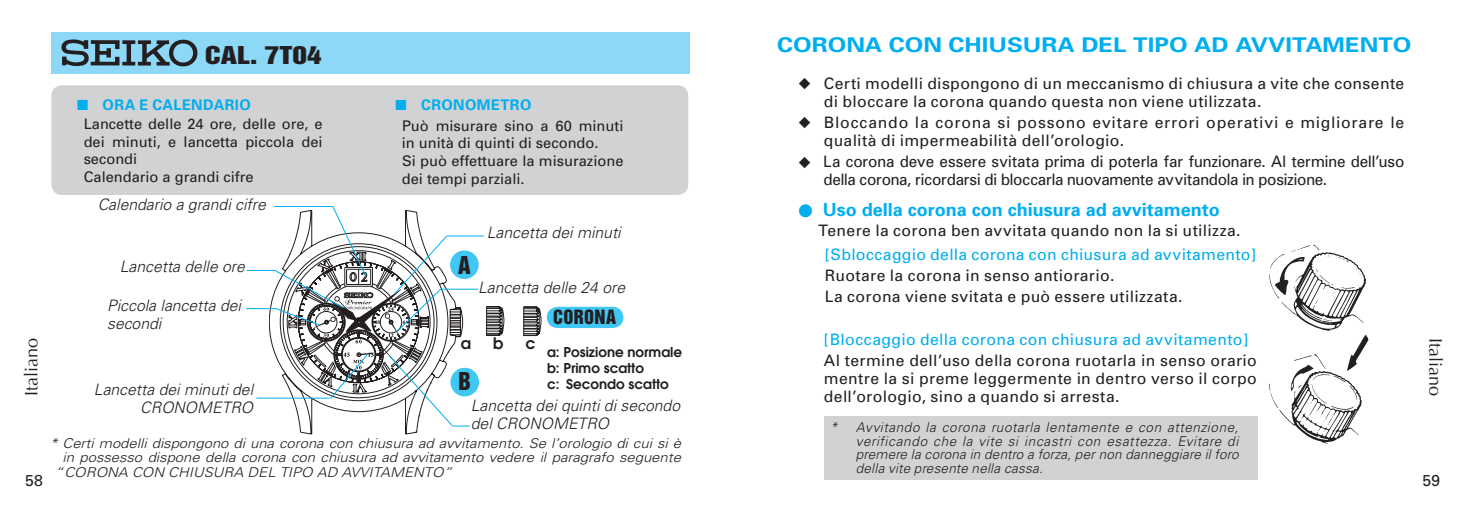
<style>
.page{position:relative;width:1467px;height:511px;background:#fff}
.page>*{position:absolute;margin:0;border:0;box-sizing:border-box;transform-origin:0 0}
.t1{font:22.5px "Helvetica Inserat";color:#231f20;scale:1.3 1}
.t2{font:22.5px "Helvetica Inserat";color:#231f20}
.t3{font:700 20.25px "Univers";color:#00aeef;scale:1.18 1}
.t4{font:700 18px "Univers";color:#00aeef}
.t5{font:18px "Optima";color:#231f20}
.t6{font:18px "Helvetica Inserat";letter-spacing:.02em;color:#231f20}
.t7{font:15.75px/18px "Univers";letter-spacing:.02em;color:#231f20}
.t8{font:italic 300 15.75px/18px "Univers";color:#231f20}
.t9{font:15.75px/18px "Univers";letter-spacing:-.025em;color:#231f20}
.t10{font:15.75px/18px "Univers";letter-spacing:.045em;color:#231f20}
.t11{font:15.75px "Univers";letter-spacing:.02em;color:#00aeef}
.t12{font:600 15.75px "Avant Garde";color:#231f20}
.t13{font:14.62px/17.6px "Univers";color:#231f20}
.t14{font:700 14.62px "Univers";letter-spacing:.03em;color:#00aeef}
.t15{font:italic 300 13.5px "Univers";color:#231f20;scale:1.1 1}
.t16{font:italic 300 13.5px/13.5px "Univers";color:#231f20;text-align:justify}
.t17{font:600 13.5px/15.8px "Avant Garde";color:#231f20}
.s1{color:#00aeef}
.s2{font-weight:700;color:#00aeef}
</style>
<div class="page">
<svg style="left:1269px;top:245px;width:99px;height:198px"></svg>
<svg style="left:486px;top:306px;width:18px;height:30px"></svg>
<svg style="left:523px;top:306px;width:18px;height:30px"></svg>
<div style="left:52px;top:86px;width:636px;height:108px;background:#d1d2d4;border-radius:10px"></div>
<div style="left:52px;top:85px;width:636px;height:109px;border:1px solid #d1d2d4;border-radius:10px"></div>
<div style="left:51px;top:32px;width:639px;height:41px;background:#8dd7f7"></div>
<svg style="left:61px;top:39px;width:136px;height:27px"></svg>
<div style="left:451px;top:251px;width:27px;height:27px;background:#40c7f4;border-radius:50%"></div>
<div style="left:450px;top:250px;width:29px;height:29px;border:1px solid #40c7f4;border-radius:50%"></div>
<div style="left:451px;top:368px;width:27px;height:27px;background:#40c7f4;border-radius:50%"></div>
<div style="left:450px;top:367px;width:29px;height:29px;border:1px solid #40c7f4;border-radius:50%"></div>
<div style="left:548px;top:307px;width:74px;height:19px;background:#40c7f4;border-radius:10px"></div>
<div style="left:547px;top:306px;width:76px;height:22px;border:2px solid #40c7f4;border-radius:10px"></div>
<hr style="left:447px;top:235px;width:37px;height:1px;background:#00aeef">
<hr style="left:246px;top:308px;width:31px;height:1px;background:#00aeef">
<hr style="left:441px;top:288px;width:37px;height:1px;background:#00aeef">
<svg style="left:247px;top:206px;width:223px;height:220px"></svg>
<div style="left:824px;top:415px;width:434px;height:64px;background:#d1d2d4"></div>
<h1 class="t1" style="left:205px;top:42px;width:91px">CAL. 7T04</h1>
<p class="t5" style="left:21px;top:396px;width:60px;rotate:-90deg">Italiano</p>
<p class="t7" style="left:25px;top:471px;width:19px">58</p>
<p class="t14" style="left:77px;top:95px;width:175px">■ ORA E CALENDARIO</p>
<p class="t13" style="left:402px;top:94px;width:223px;line-height:21.2px;text-indent:-6px"><span class="s1">■</span> <span class="s2">CRONOMETRO<br></span>Può misurare sino a 60 minuti</p>
<p class="t13" style="left:402px;top:134px;width:223px">in unità di quinti di secondo.<br>Si può effettuare la misurazione dei tempi parziali.</p>
<p class="t13" style="left:84px;top:115px;width:240px">Lancette delle 24 ore, delle ore, e dei minuti, e lancetta piccola dei secondi<br>Calendario a grandi cifre</p>
<p class="t8" style="left:98px;top:196px;width:170px">Calendario a grandi cifre</p>
<p class="t8" style="left:120px;top:257px;width:127px">Lancetta delle ore</p>
<p class="t8" style="left:107px;top:296px;width:135px">Piccola lancetta dei secondi</p>
<p class="t8" style="left:94px;top:380px;width:161px;text-align:right">Lancetta dei minuti del<br>CRONOMETRO</p>
<h1 class="t2" style="left:458px;top:251px;width:14px">A</h1>
<p class="t8" style="left:487px;top:223px;width:135px">Lancetta dei minuti</p>
<p class="t8" style="left:478px;top:278px;width:149px">Lancetta delle 24 ore</p>
<p class="t6" style="left:553px;top:305px;width:64px">CORONA</p>
<p class="t12" style="left:461px;top:332px;width:12px">a</p>
<p class="t12" style="left:493px;top:332px;width:12px">b</p>
<p class="t12" style="left:526px;top:332px;width:12px">c</p>
<h1 class="t2" style="left:459px;top:367px;width:14px">B</h1>
<p class="t17" style="left:547px;top:344px;width:137px">a: Posizione normale b: Primo scatto<br>c: Secondo scatto</p>
<p class="t8" style="left:471px;top:395px;width:211px">Lancetta dei quinti di secondo del CRONOMETRO</p>
<p class="t15" style="left:50px;top:434px;width:575px">* Certi modelli dispongono di una corona con chiusura ad avvitamento. Se l’orologio di cui si è</p>
<p class="t15" style="left:62px;top:449px;width:564px">in possesso dispone della corona con chiusura ad avvitamento vedere il paragrafo seguente</p>
<p class="t15" style="left:55px;top:463px;width:362px">“CORONA CON CHIUSURA DEL TIPO AD AVVITAMENTO”</p>
<p class="t3" style="left:777px;top:32px;width:539px">CORONA CON CHIUSURA DEL TIPO AD AVVITAMENTO</p>
<p class="t7" style="left:824px;top:74px;width:582px;text-indent:-26px">◆ Certi modelli dispongono di un meccanismo di chiusura a vite che consente di bloccare la corona quando questa non viene utilizzata.</p>
<p class="t10" style="left:824px;top:113px;width:582px;text-indent:-26px">◆ Bloccando la corona si possono evitare errori operativi e migliorare le qualità di impermeabilità dell’orologio.</p>
<p class="t9" style="left:823px;top:153px;width:583px;text-indent:-25px">◆ La corona deve essere svitata prima di poterla far funzionare. Al termine dell’uso della corona, ricordarsi di bloccarla nuovamente avvitandola in posizione.</p>
<p class="t4" style="left:799px;top:199px;width:423px">● Uso della corona con chiusura ad avvitamento</p>
<p class="t7" style="left:819px;top:222px;width:424px">Tenere la corona ben avvitata quando non la si utilizza.</p>
<p class="t11" style="left:825px;top:245px;width:433px">[Sbloccaggio della corona con chiusura ad avvitamento]</p>
<p class="t7" style="left:825px;top:265px;width:359px;line-height:21.2px">Ruotare la corona in senso antiorario.<br>La corona viene svitata e può essere utilizzata.</p>
<p class="t11" style="left:824px;top:330px;width:426px">[Bloccaggio della corona con chiusura ad avvitamento]</p>
<p class="t7" style="left:824px;top:351px;width:435px;text-align:justify">Al termine dell’uso della corona ruotarla in senso orario mentre la si preme leggermente in dentro verso il corpo dell’orologio, sino a quando si arresta.</p>
<p class="t16" style="left:856px;top:420px;width:384px;text-indent:-26px">* Avvitando la corona ruotarla lentamente e con attenzione, verificando che la vite si incastri con esattezza. Evitare di premere la corona in dentro a forza, per non danneggiare il foro della vite presente nella cassa.</p>
<p class="t5" style="left:1446px;top:338px;width:60px;rotate:90deg">Italiano</p>
<p class="t7" style="left:1423px;top:471px;width:19px">59</p>
</div>
